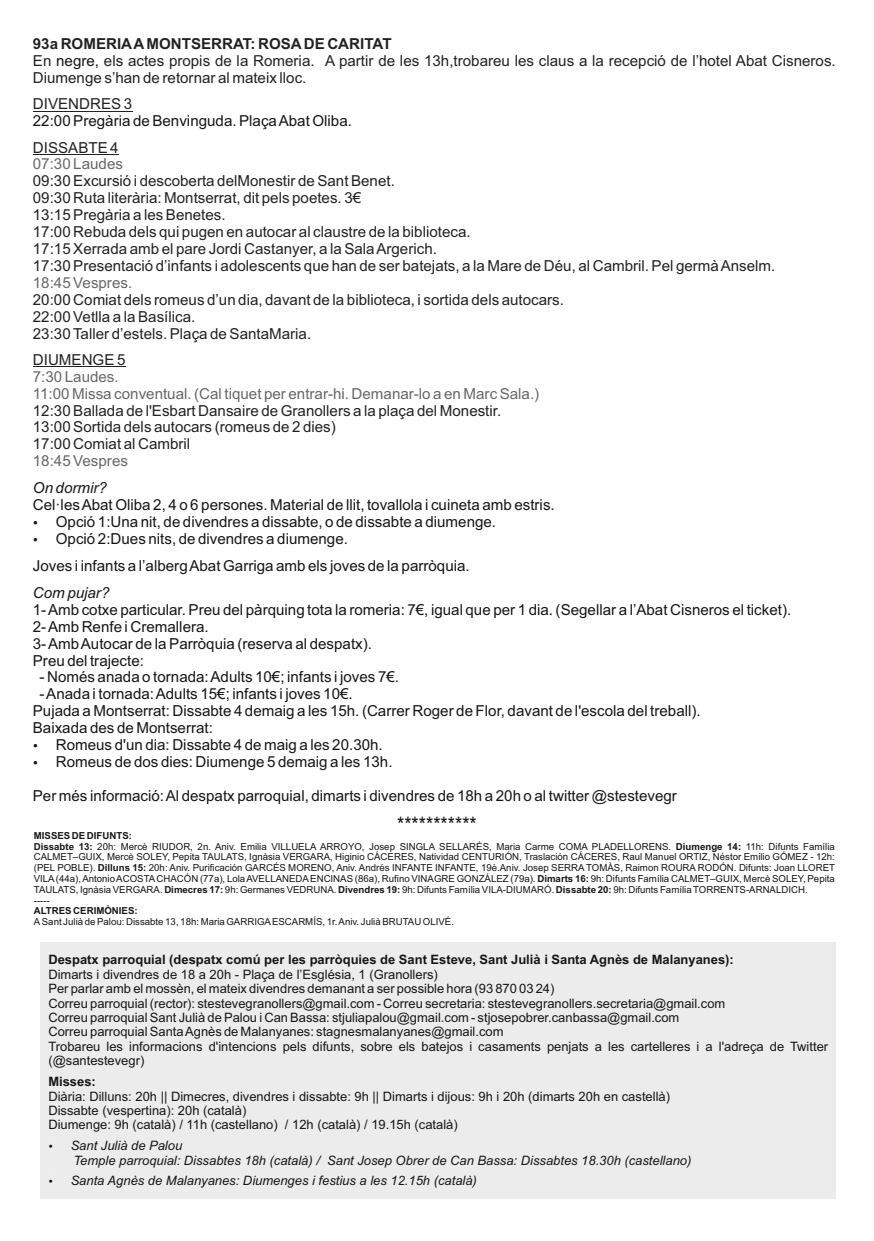
<style>
.page{position:relative;width:874px;height:1241px;background:#fff}
.page>*{position:absolute;margin:0;border:0;box-sizing:border-box;transform-origin:0 0}
.t1{font:21px "Arial";color:#151616;scale:.89 1}
.t2{font:15.05px/17px "Arial";color:#151616}
.t3{font:15.05px/17px "Arial";color:#222}
.t4{font:15.05px/17px "Arial";color:#676767}
.t5{font:italic 15.05px "Arial";color:#151616}
.t6{font:12.95px/14.5px "Arial";color:#151616}
.t7{font:italic 12.95px/14.5px "Arial";color:#151616}
.t8{font:700 12.95px "Arial";color:#151616}
.t9{font:9.62px/10.8px "Arial";color:#151616}
.t10{font:700 9.62px "Arial";color:#151616}
.s1{font-weight:700}
.s2{color:#151616}
</style>
<div class="page">
<hr style="left:33px;top:111px;width:99px;height:1px;background:#222">
<hr style="left:33px;top:154px;width:86px;height:1px;background:#222">
<hr style="left:33px;top:366px;width:92px;height:1px;background:#222">
<div style="left:40px;top:941px;width:795px;height:256px;background:#ececec"></div>
<p class="t3" style="left:33px;top:37px;width:804px"><span class="s1">93a ROMERIAAMONTSERRAT: ROSADE CARITAT<br></span>En <span class="s2">negre,</span> els actes propis de la Romeria. A partir de les 13h,trobareu les claus a la recepció de l’hotel Abat Cisneros.<br>Diumenge s’han de retornar al mateix lloc.</p>
<p class="t3" style="left:33px;top:97px;width:101px">DIVENDRES 3</p>
<p class="t2" style="left:33px;top:114px;width:320px">22:00 Pregària de Benvinguda. Plaça Abat Oliba.</p>
<p class="t3" style="left:33px;top:140px;width:87px">DISSABTE 4</p>
<p class="t4" style="left:33px;top:157px;width:92px">07:30 Laudes</p>
<p class="t3" style="left:33px;top:174px;width:743px">09:30 Excursió i descoberta delMonestir de Sant Benet.<br>09:30 Ruta literària: Montserrat, dit pels poetes. 3€<br>13:15 Pregària a les Benetes.<br>17:00 Rebuda dels qui pugen en autocar al claustre de la biblioteca.<br>17:15 Xerrada amb el pare Jordi Castanyer, a la Sala Argerich.<br>17:30 Presentació d’infants i adolescents que han de ser batejats, a la Mare de Déu, al Cambril. Pel germà Anselm.</p>
<p class="t4" style="left:33px;top:275px;width:101px">18:45 Vespres.</p>
<p class="t3" style="left:33px;top:292px;width:532px">20:00 Comiat dels romeus d’un dia, davant de la biblioteca, i sortida dels autocars.<br>22:00 Vetlla a la Basílica.<br>23:30 Taller d’estels. Plaça de SantaMaria.</p>
<p class="t3" style="left:33px;top:352px;width:94px">DIUMENGE 5</p>
<p class="t4" style="left:33px;top:369px;width:507px">7:30 Laudes.<br>11:00 Missa conventual. (Cal tiquet per entrar-hi. Demanar-lo a en Marc Sala.)</p>
<p class="t3" style="left:33px;top:403px;width:469px">12:30 Ballada de l'Esbart Dansaire de Granollers a la plaça del Monestir.<br>13:00 Sortida dels autocars (romeus de 2 dies)<br>17:00 Comiat al Cambril</p>
<p class="t4" style="left:33px;top:454px;width:97px">18:45 Vespres</p>
<p class="t5" style="left:33px;top:482px;width:75px">On dormir?</p>
<p class="t2" style="left:56px;top:497px;width:500px;text-indent:-23px">Cel·les Abat Oliba 2, 4 o 6 persones. Material de llit, tovallola i cuineta amb estris.<br>Opció 1:Una nit, de divendres a dissabte, o de dissabte a diumenge.<br>Opció 2:Dues nits, de divendres a diumenge.</p>
<p class="t2" style="left:33px;top:558px;width:438px">Joves i infants a l’alberg Abat Garriga amb els joves de la parròquia.</p>
<p class="t5" style="left:33px;top:587px;width:78px">Com pujar?</p>
<p class="t2" style="left:33px;top:602px;width:759px">1- Amb cotxe particular. Preu del pàrquing tota la romeria: 7€, igual que per 1 dia. (Segellar a l’Abat Cisneros el ticket).<br>2- Amb Renfe i Cremallera.<br>3- Amb Autocar de la Parròquia (reserva al despatx).<br>Preu del trajecte:</p>
<p class="t2" style="left:40px;top:670px;width:361px">- Només anada o tornada: Adults 10€; infants i joves 7€.</p>
<p class="t2" style="left:40px;top:686px;width:314px">- Anada i tornada: Adults 15€; infants i joves 10€.</p>
<p class="t2" style="left:33px;top:703px;width:669px">Pujada a Montserrat: Dissabte 4 demaig a les 15h. (Carrer Roger de Flor, davant de l'escola del treball).</p>
<p class="t2" style="left:33px;top:720px;width:181px">Baixada des de Montserrat:</p>
<p class="t2" style="left:56px;top:737px;width:328px">Romeus d'un dia: Dissabte 4 de maig a les 20.30h.</p>
<p class="t2" style="left:56px;top:754px;width:338px">Romeus de dos dies: Diumenge 5 demaig a les 13h.</p>
<p class="t2" style="left:33px;top:788px;width:645px">Per més informació: Al despatx parroquial, dimarts i divendres de 18h a 20h o al twitter @stestevegr</p>
<h1 class="t1" style="left:397px;top:816px;width:91px">***********</h1>
<p class="t9" style="left:34px;top:830px;width:802px"><span class="s1">MISSES DE DIFUNTS:<br>Dissabte 13:</span> 20h: Mercè RIUDOR, 2n. Aniv. Emilia VILLUELA ARROYO, Josep SINGLA SELLARÉS, Maria Carme COMA PLADELLORENS. <span class="s1">Diumenge 14:</span> 11h: Difunts Família CALMET–GUIX, Mercè SOLEY, Pepita TAULATS, Ignàsia VERGARA, Higinio CÁCERES, Natividad CENTURIÓN, Traslación CÁCERES, Raul Manuel ORTIZ, Néstor Emilio GÓMEZ - 12h: (PEL POBLE). <span class="s1">Dilluns 15:</span> 20h: Aniv. Purificación GARCÉS MORENO, Aniv. Andrés INFANTE INFANTE, 19è.Aniv. Josep SERRA TOMÀS, Raimon ROURA RODÓN. Difunts: Joan LLORET VILA(44a), Antonio ACOSTACHACÓN (77a), Lola AVELLANEDAENCINAS (86a), Rufino VINAGRE GONZÁLEZ (79a). <span class="s1">Dimarts 16:</span> 9h: Difunts Família CALMET–GUIX, Mercè SOLEY, Pepita TAULATS, Ignàsia VERGARA. <span class="s1">Dimecres 17:</span> 9h: Germanes VEDRUNA. <span class="s1">Divendres 19:</span> 9h: Difunts Família VILA-DIUMARÓ. <span class="s1">Dissabte 20:</span> 9h: Difunts Família TORRENTS-ARNALDICH.</p>
<p class="t10" style="left:34px;top:907px;width:105px">ALTRES CERIMÒNIES:</p>
<p class="t9" style="left:34px;top:917px;width:421px">A Sant Julià de Palou: Dissabte 13, 18h: Maria GARRIGAESCARMÍS, 1r. Aniv. Julià BRUTAU OLIVÉ.</p>
<p class="t8" style="left:48px;top:954px;width:686px">Despatx parroquial (despatx comú per les parròquies de Sant Esteve, Sant Julià i Santa Agnès de Malanyanes):</p>
<p class="t6" style="left:48px;top:967px;width:781px">Dimarts i divendres de 18 a 20h - Plaça de l’Església, 1 (Granollers)<br>Per parlar amb el mossèn, el mateix divendres demanant a ser possible hora (93 870 03 24)<br>Correu parroquial (rector): stestevegranollers@gmail.com - Correu secretaria: stestevegranollers.secretaria@gmail.com<br>Correu parroquial Sant Julià de Palou i Can Bassa: stjuliapalou@gmail.com - stjosepobrer.canbassa@gmail.com<br>Correu parroquial Santa Agnès de Malanyanes: stagnesmalanyanes@gmail.com<br>Trobareu les informacions d'intencions pels difunts, sobre els batejos i casaments penjats a les cartelleres i a l'adreça de Twitter (@santestevegr)</p>
<p class="t8" style="left:48px;top:1076px;width:49px">Misses:</p>
<p class="t6" style="left:48px;top:1089px;width:623px">Diària: Dilluns: 20h || Dimecres, divendres i dissabte: 9h || Dimarts i dijous: 9h i 20h (dimarts 20h en castellà)<br>Dissabte (vespertina): 20h (català)<br>Diumenge: 9h (català) / 11h (castellano) / 12h (català) / 19.15h (català)</p>
<p class="t7" style="left:71px;top:1139px;width:622px">Sant Julià de Palou<br>Temple parroquial: Dissabtes 18h (català) / Sant Josep Obrer de Can Bassa: Dissabtes 18.30h (castellano)</p>
<p class="t7" style="left:71px;top:1174px;width:407px">Santa Agnès de Malanyanes: Diumenges i festius a les 12.15h (català)</p>
</div>
